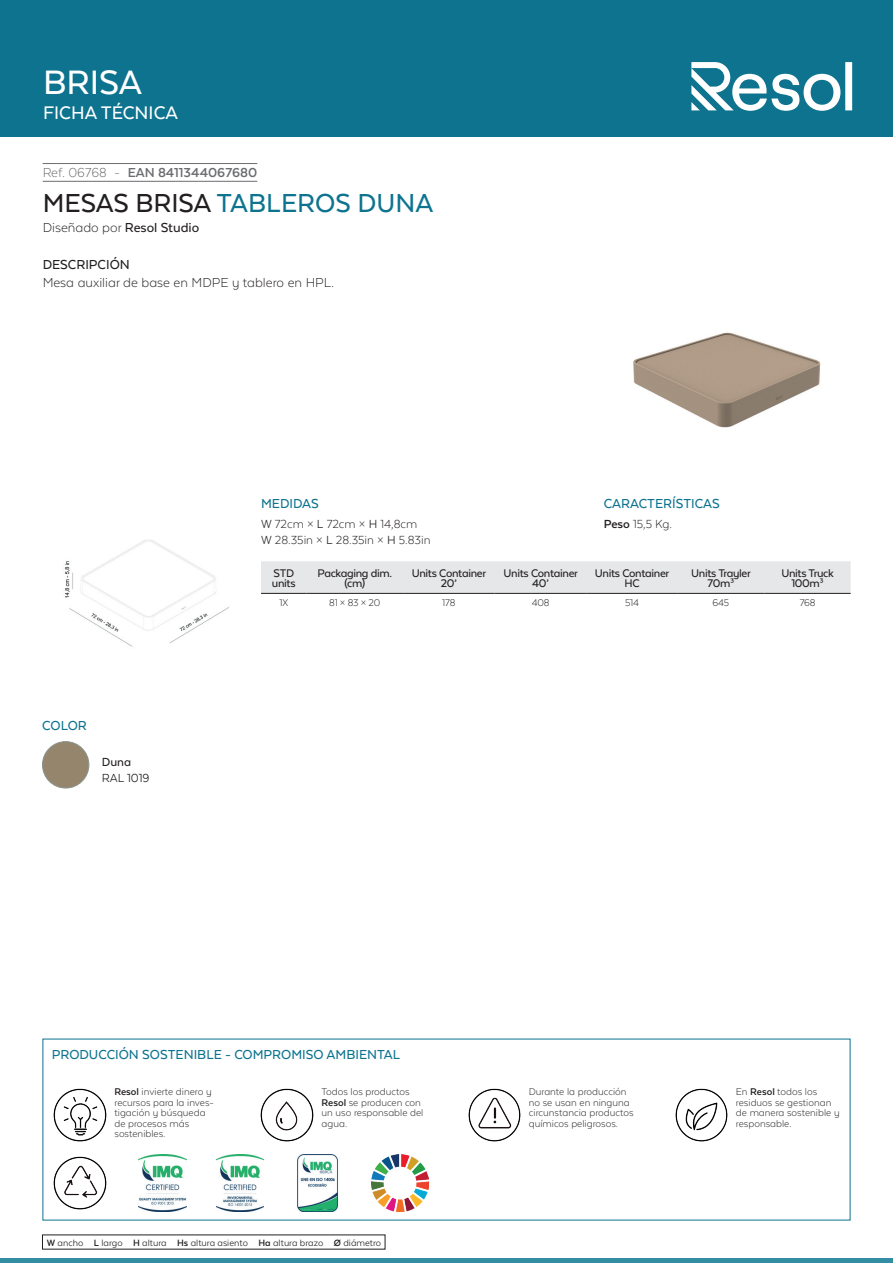
<style>
.page{position:relative;width:893px;height:1263px;background:#fff}
.page>*{position:absolute;margin:0;border:0;box-sizing:border-box;transform-origin:0 0}
.t1{font:500 39px "Texta Alt";color:#fff}
.t2{font:500 30px "Texta Alt";color:#0d738f}
.t3{font:500 21px "Texta Alt";color:#fff}
.t4{font:500 15px "Texta Alt";color:#0d738f}
.t5{font:300 15px "Texta Alt";color:#231f20}
.t6{font:700 15px "Texta Alt";color:#6c6d70}
.t7{font:500 15px "Texta Alt";color:#231f20}
.t8{font:300 13.5px/16.2px "Texta Alt";color:#231f20}
.t9{font:13.5px "Texta Alt";color:#231f20}
.t10{font:500 13.5px "Texta Alt";color:#231f20}
.t11{font:500 12.75px/10.5px "Texta Alt";letter-spacing:-.025em;color:#231f20;text-align:center}
.t12{font:300 11.25px/10.5px "Texta Alt";color:#231f20}
.t13{font:10.5px "Texta Alt";color:#231f20}
.s1{font-weight:300}
.s2{color:#231f20}
.s3{font-weight:500}
.s4{font-weight:700}
.s5{font-weight:400}
</style>
<div class="page">
<div style="left:0;top:0;width:893px;height:137px;background:#0d738f"></div>
<hr style="left:0;top:1259px;width:893px;height:4px;background:#348ea3">
<svg style="left:691px;top:62px;width:161px;height:49px"></svg>
<hr style="left:43px;top:163px;width:214px;height:1px;background:#6c6d70">
<hr style="left:43px;top:181px;width:214px;height:1px;background:#6c6d70">
<img style="left:633px;top:332px;width:188px;height:96px">
<div style="left:42px;top:742px;width:47px;height:46px;background:#95856c;border-radius:23px"></div>
<div style="left:42px;top:741px;width:47px;height:47px;border:1px solid #89948d;border-radius:50%"></div>
<img style="left:64px;top:539px;width:165px;height:108px">
<div style="left:261px;top:561px;width:590px;height:32px;background:#e6e7e9"></div>
<hr style="left:261px;top:593px;width:46px;height:1px;background:#231f20">
<hr style="left:307px;top:593px;width:96px;height:1px;background:#231f20">
<hr style="left:403px;top:593px;width:92px;height:1px;background:#231f20">
<hr style="left:495px;top:593px;width:92px;height:1px;background:#231f20">
<hr style="left:587px;top:593px;width:90px;height:1px;background:#231f20">
<hr style="left:677px;top:593px;width:88px;height:1px;background:#231f20">
<hr style="left:765px;top:593px;width:86px;height:1px;background:#231f20">
<img style="left:53px;top:1088px;width:54px;height:54px">
<img style="left:260px;top:1088px;width:54px;height:54px">
<img style="left:468px;top:1088px;width:53px;height:54px">
<img style="left:675px;top:1088px;width:53px;height:54px">
<img style="left:53px;top:1156px;width:54px;height:54px">
<img style="left:138px;top:1155px;width:48px;height:56px">
<img style="left:216px;top:1155px;width:48px;height:56px">
<img style="left:297px;top:1155px;width:41px;height:56px">
<img style="left:372px;top:1155px;width:56px;height:56px">
<h1 class="t1" style="left:43px;top:62px;width:101px">BRISA</h1>
<h3 class="t3" style="left:43px;top:102px;width:136px">FICHA TÉCNICA</h3>
<h3 class="t6" style="left:43px;top:164px;width:216px"><span class="s1">Ref. 06768 -</span> EAN 8411344067680</h3>
<h2 class="t2" style="left:43px;top:188px;width:392px"><span class="s2">MESAS BRISA</span> TABLEROS DUNA</h2>
<h3 class="t5" style="left:43px;top:219px;width:158px">Diseñado por <span class="s3">Resol Studio</span></h3>
<h3 class="t7" style="left:43px;top:257px;width:89px">DESCRIPCIÓN</h3>
<h3 class="t5" style="left:43px;top:275px;width:293px">Mesa auxiliar de base en MDPE y tablero en HPL.</h3>
<h3 class="t4" style="left:42px;top:718px;width:46px">COLOR</h3>
<p class="t10" style="left:102px;top:755px;width:31px">Duna</p>
<p class="t9" style="left:102px;top:771px;width:49px">RAL 1019</p>
<h3 class="t4" style="left:604px;top:495px;width:117px">CARACTERÍSTICAS</h3>
<p class="t8" style="left:604px;top:516px;width:70px"><span class="s4">Peso</span> 15,5 Kg.</p>
<h3 class="t4" style="left:261px;top:495px;width:59px">MEDIDAS</h3>
<p class="t8" style="left:261px;top:516px;width:171px"><span class="s5">W</span> 72cm × <span class="s5">L</span> 72cm × <span class="s5">H</span> 14,8cm<br><span class="s5">W</span> 28.35in × <span class="s5">L</span> 28.35in × <span class="s5">H</span> 5.83in</p>
<p class="t11" style="left:272px;top:568px;width:25px;text-align:left">STD units</p>
<p class="t11" style="left:317px;top:568px;width:76px">Packaging dim. (cm)</p>
<p class="t11" style="left:412px;top:568px;width:76px">Units Container<br>20’</p>
<p class="t11" style="left:504px;top:568px;width:76px">Units Container<br>40’</p>
<p class="t11" style="left:595px;top:568px;width:76px">Units Container<br>HC</p>
<p class="t11" style="left:691px;top:568px;width:61px">Units Trayler<br>70m³</p>
<p class="t11" style="left:781px;top:568px;width:54px">Units Truck<br>100m³</p>
<p class="t12" style="left:279px;top:597px;width:10px">1X</p>
<p class="t12" style="left:329px;top:597px;width:53px">81 × 83 × 20</p>
<p class="t12" style="left:442px;top:597px;width:15px">178</p>
<p class="t12" style="left:532px;top:597px;width:19px">408</p>
<p class="t12" style="left:625px;top:597px;width:15px">514</p>
<p class="t12" style="left:713px;top:597px;width:18px">645</p>
<p class="t12" style="left:800px;top:597px;width:17px">768</p>
<h3 class="t4" style="left:52px;top:1047px;width:350px">PRODUCCIÓN SOSTENIBLE - COMPROMISO AMBIENTAL</h3>
<p class="t12" style="left:114px;top:1086px;width:101px"><span class="s4">Resol</span> invierte dinero y recursos para la inves&shy;tigación y búsqueda de procesos más sostenibles.</p>
<p class="t12" style="left:322px;top:1086px;width:103px">Todos los productos<br><span class="s4">Resol</span> se producen con un uso responsable del agua.</p>
<p class="t12" style="left:529px;top:1086px;width:106px">Durante la producción no se usan en ninguna circunstancia productos químicos peligrosos.</p>
<p class="t12" style="left:736px;top:1086px;width:105px">En <span class="s4">Resol</span> todos los residuos se gestionan de manera sostenible y responsable.</p>
<p class="t13" style="left:47px;top:1237px;width:336px"><span class="s4">W</span> ancho <span class="s4">L</span> largo <span class="s4">H</span> altura <span class="s4">Hs</span> altura asiento <span class="s4">Ha</span> altura brazo <span class="s4">Ø</span> diámetro</p>
</div>
